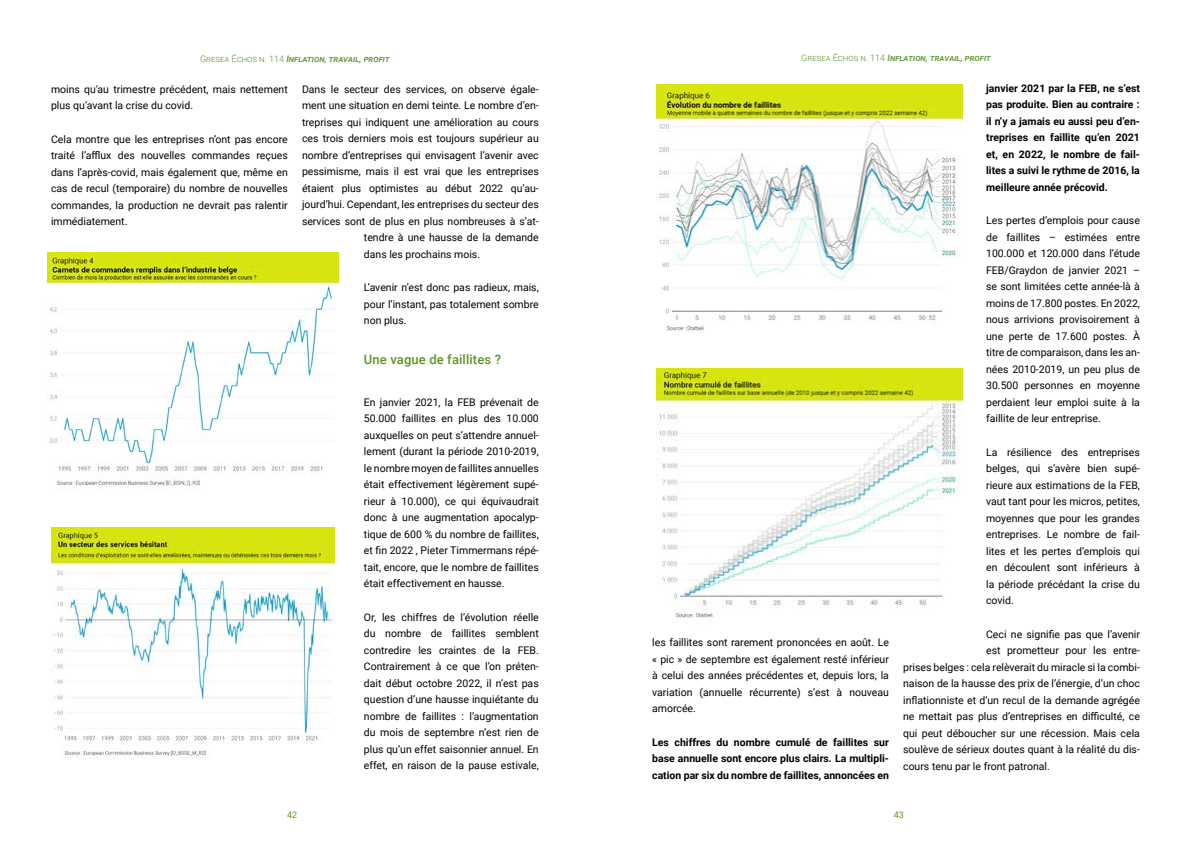
<style>
.page{position:relative;width:1191px;height:842px;background:#fff}
.page>*{position:absolute;margin:0;border:0;box-sizing:border-box;transform-origin:0 0}
.Intertitre{font:500 13px "Roboto";letter-spacing:.01em;color:#5b9424}
.t1{font:10.5px/16.5px "Roboto";color:#000;text-align:justify}
.t2{font:700 10.5px/16.5px "Roboto";color:#000;text-align:justify}
.t3{font:italic 500 9px "Roboto";color:#5b9431}
.t4{font:9px "Roboto";color:#5b9424}
.s1{font-weight:300;font-style:normal}
</style>
<div class="page">
<img style="left:48px;top:252px;width:291px;height:240px">
<img style="left:656px;top:84px;width:306px;height:247px">
<img style="left:656px;top:369px;width:306px;height:249px">
<img style="left:52px;top:528px;width:283px;height:232px">
<p class="t3" style="left:200px;top:52px;width:191px"><span class="s1">Gresea Échos n. 114</span> Inflation, travail, profit</p>
<p class="t3" style="left:801px;top:52px;width:191px"><span class="s1">Gresea Échos n. 114</span> Inflation, travail, profit</p>
<p class="t1" style="left:51px;top:81px;width:238px">moins qu'au trimestre précédent, mais nettement plus qu’avant la crise du covid.</p>
<p class="t1" style="left:51px;top:131px;width:238px">Cela montre que les entreprises n’ont pas encore traité l’afflux des nouvelles commandes reçues dans l’après-covid, mais également que, même en cas de recul (temporaire) du nombre de nouvelles commandes, la production ne devrait pas ralentir immédiatement.</p>
<p class="t1" style="left:302px;top:81px;width:238px">Dans le secteur des services, on observe égale-</p>
<p class="t1" style="left:302px;top:97px;width:238px">ment une situation en demi teinte. Le nombre d’en-</p>
<p class="t1" style="left:302px;top:114px;width:238px">treprises qui indiquent une amélioration au cours</p>
<p class="t1" style="left:302px;top:130px;width:238px">ces trois derniers mois est toujours supérieur au</p>
<p class="t1" style="left:302px;top:147px;width:238px">nombre d’entreprises qui envisagent l’avenir avec</p>
<p class="t1" style="left:302px;top:163px;width:238px">pessimisme, mais il est vrai que les entreprises</p>
<p class="t1" style="left:302px;top:180px;width:238px">étaient plus optimistes au début 2022 qu’au-</p>
<p class="t1" style="left:302px;top:196px;width:238px">jourd’hui. Cependant, les entreprises du secteur des</p>
<p class="t1" style="left:302px;top:213px;width:238px">services sont de plus en plus nombreuses à s’at-</p>
<p class="t1" style="left:364px;top:229px;width:176px">tendre à une hausse de la demande</p>
<p class="t1" style="left:364px;top:246px;width:118px">dans les prochains mois.</p>
<p class="t1" style="left:364px;top:279px;width:176px">L’avenir n’est donc pas radieux, mais, pour l’instant, pas totalement sombre non plus.</p>
<p class="Intertitre" style="left:364px;top:350px;width:139px">Une vague de faillites ?</p>
<p class="t1" style="left:364px;top:393px;width:176px">En janvier 2021, la FEB prévenait de 50.000 faillites en plus des 10.000 auxquelles on peut s’attendre annuel&shy;lement (durant la période 2010-2019, le nombre moyen de faillites annuelles était effectivement légèrement supé&shy;rieur à 10.000), ce qui équivaudrait donc à une augmentation apocalyp&shy;tique de 600 % du nombre de faillites, et fin 2022 , Pieter Timmermans répé&shy;tait, encore, que le nombre de faillites était effectivement en hausse.</p>
<p class="t1" style="left:364px;top:608px;width:176px">Or, les chiffres de l’évolution réelle du nombre de faillites semblent contredire les craintes de la FEB.<br>Contrairement à ce que l’on préten&shy;dait début octobre 2022, il n’est pas question d’une hausse inquiétante du nombre de faillites : l’augmentation du mois de septembre n’est rien de plus qu’un effet saisonnier annuel. En effet, en raison de la pause estivale,</p>
<p class="t1" style="left:652px;top:634px;width:238px">les faillites sont rarement prononcées en août. Le « pic » de septembre est également resté inférieur à celui des années précédentes et, depuis lors, la variation (annuelle récurrente) s’est à nouveau amorcée.</p>
<p class="t2" style="left:652px;top:733px;width:238px">Les chiffres du nombre cumulé de faillites sur base annuelle sont encore plus clairs. La multipli&shy;cation par six du nombre de faillites, annoncées en</p>
<p class="t2" style="left:986px;top:80px;width:155px">janvier 2021 par la FEB, ne s’est pas produite. Bien au contraire : il n’y a jamais eu aussi peu d’en&shy;treprises en faillite qu’en 2021 et, en 2022, le nombre de fail&shy;lites a suivi le rythme de 2016, la meilleure année précovid.</p>
<p class="t1" style="left:986px;top:212px;width:155px">Les pertes d’emplois pour cause de faillites – estimées entre 100.000 et 120.000 dans l’étude FEB/Graydon de janvier 2021 – se sont limitées cette année-là à moins de 17.800 postes. En 2022, nous arrivions provisoirement à une perte de 17.600 postes. À titre de comparaison, dans les an&shy;nées 2010-2019, un peu plus de 30.500 personnes en moyenne perdaient leur emploi suite à la faillite de leur entreprise.</p>
<p class="t1" style="left:986px;top:444px;width:155px">La résilience des entreprises belges, qui s’avère bien supé&shy;rieure aux estimations de la FEB, vaut tant pour les micros, petites, moyennes que pour les grandes entreprises. Le nombre de fail&shy;lites et les pertes d’emplois qui en découlent sont inférieurs à la période précédant la crise du covid.</p>
<p class="t1" style="left:986px;top:626px;width:155px">Ceci ne signifie pas que l’avenir</p>
<p class="t1" style="left:986px;top:642px;width:155px">est prometteur pour les entre-</p>
<p class="t1" style="left:903px;top:659px;width:238px">prises belges : cela relèverait du miracle si la combi-</p>
<p class="t1" style="left:903px;top:675px;width:238px">naison de la hausse des prix de l’énergie, d’un choc</p>
<p class="t1" style="left:903px;top:692px;width:238px">inflationniste et d’un recul de la demande agrégée</p>
<p class="t1" style="left:903px;top:708px;width:238px">ne mettait pas plus d’entreprises en difficulté, ce</p>
<p class="t1" style="left:903px;top:725px;width:238px">qui peut déboucher sur une récession. Mais cela</p>
<p class="t1" style="left:903px;top:741px;width:238px">soulève de sérieux doutes quant à la réalité du dis-</p>
<p class="t1" style="left:903px;top:758px;width:148px">cours tenu par le front patronal.</p>
<p class="t4" style="left:287px;top:809px;width:12px">42</p>
<p class="t4" style="left:894px;top:809px;width:12px">43</p>
</div>
